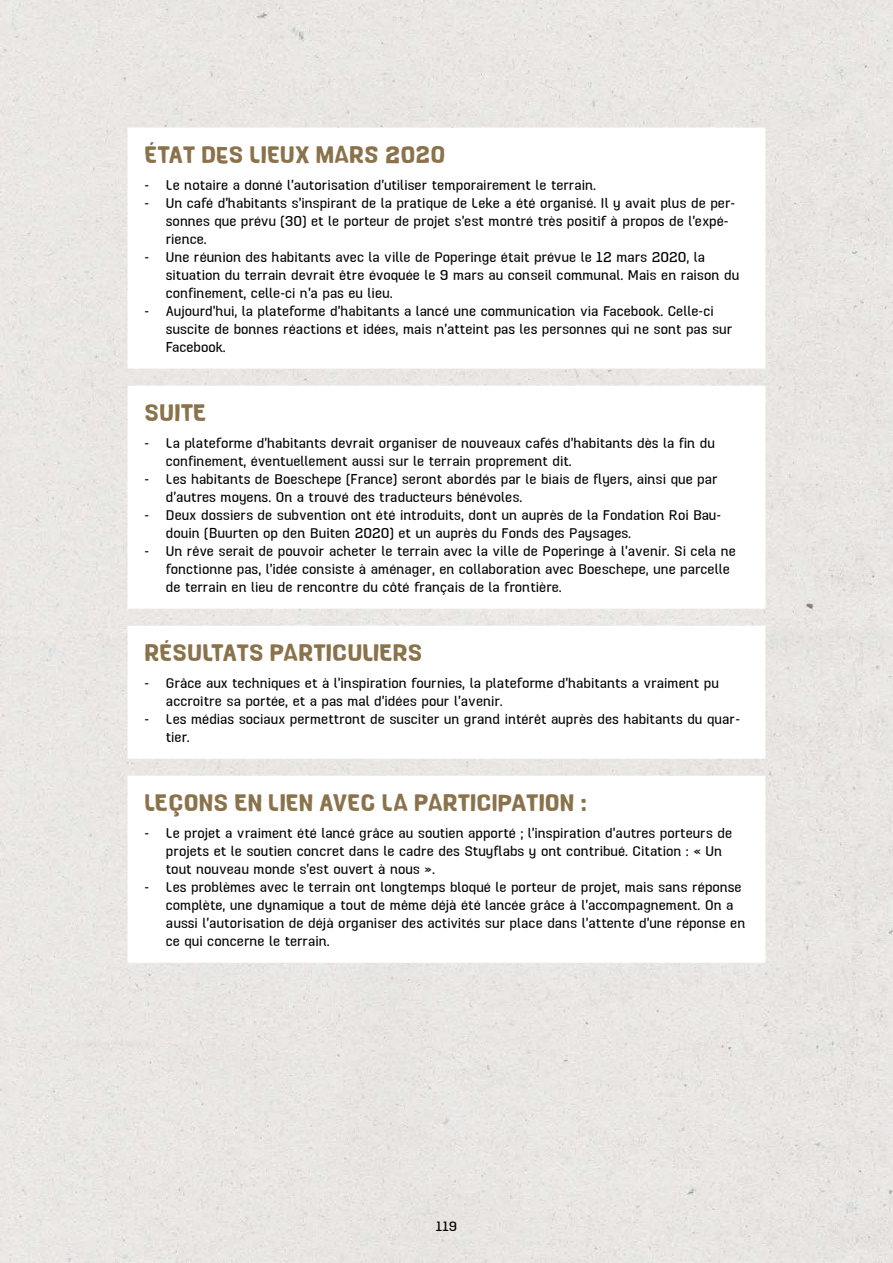
<style>
.page{position:relative;width:893px;height:1263px;background:#e9e6e3}
.page>*{position:absolute;margin:0;border:0;box-sizing:border-box;transform-origin:0 0}
.t1{font:700 24px "Hawkes";color:#8a724b}
.t2{font:500 14.25px/18px "Hawkes";color:#000}
.t3{font:500 13.5px "Hawkes";color:#000}
</style>
<div class="page">
<svg style="left:128px;top:128px;width:637px;height:835px"></svg>
<h1 class="t1" style="left:145px;top:135px;width:303px">ÉTAT DES LIEUX MARS 2020</h1>
<p class="t2" style="left:145px;top:175px;width:453px">- Le notaire a donné l’autorisation d’utiliser temporairement le terrain.</p>
<p class="t2" style="left:166px;top:193px;width:571px;text-indent:-21px">- Un café d’habitants s’inspirant de la pratique de Leke a été organisé. Il y avait plus de per&shy;sonnes que prévu (30) et le porteur de projet s’est montré très positif à propos de l’expé&shy;rience.</p>
<p class="t2" style="left:166px;top:247px;width:575px;text-indent:-21px">- Une réunion des habitants avec la ville de Poperinge était prévue le 12 mars 2020, la situation du terrain devrait être évoquée le 9 mars au conseil communal. Mais en raison du confinement, celle-ci n’a pas eu lieu.</p>
<p class="t2" style="left:166px;top:301px;width:568px;text-indent:-21px">- Aujourd’hui, la plateforme d’habitants a lancé une communication via Facebook. Celle-ci suscite de bonnes réactions et idées, mais n’atteint pas les personnes qui ne sont pas sur<br>Facebook.</p>
<h1 class="t1" style="left:145px;top:393px;width:64px">SUITE</h1>
<p class="t2" style="left:166px;top:433px;width:550px;text-indent:-21px">- La plateforme d’habitants devrait organiser de nouveaux cafés d’habitants dès la fin du confinement, éventuellement aussi sur le terrain proprement dit.</p>
<p class="t2" style="left:166px;top:469px;width:553px;text-indent:-21px">- Les habitants de Boeschepe (France) seront abordés par le biais de flyers, ainsi que par d’autres moyens. On a trouvé des traducteurs bénévoles.</p>
<p class="t2" style="left:166px;top:505px;width:557px;text-indent:-21px">- Deux dossiers de subvention ont été introduits, dont un auprès de la Fondation Roi Bau&shy;douin (Buurten op den Buiten 2020) et un auprès du Fonds des Paysages.</p>
<p class="t2" style="left:166px;top:541px;width:571px;text-indent:-21px">- Un rêve serait de pouvoir acheter le terrain avec la ville de Poperinge à l’avenir. Si cela ne fonctionne pas, l’idée consiste à aménager, en collaboration avec Boeschepe, une parcelle de terrain en lieu de rencontre du côté français de la frontière.</p>
<h1 class="t1" style="left:145px;top:633px;width:279px">RÉSULTATS PARTICULIERS</h1>
<p class="t2" style="left:166px;top:673px;width:555px;text-indent:-21px">- Grâce aux techniques et à l’inspiration fournies, la plateforme d’habitants a vraiment pu accroître sa portée, et a pas mal d’idées pour l’avenir.</p>
<p class="t2" style="left:166px;top:709px;width:576px;text-indent:-21px">- Les médias sociaux permettront de susciter un grand intérêt auprès des habitants du quar&shy;tier.</p>
<h1 class="t1" style="left:145px;top:783px;width:444px">LEÇONS EN LIEN AVEC LA PARTICIPATION :</h1>
<p class="t2" style="left:166px;top:823px;width:568px;text-indent:-21px">- Le projet a vraiment été lancé grâce au soutien apporté ; l’inspiration d’autres porteurs de projets et le soutien concret dans le cadre des Stuyflabs y ont contribué. Citation : « Un tout nouveau monde s’est ouvert à nous ».</p>
<p class="t2" style="left:166px;top:877px;width:581px;text-indent:-21px">- Les problèmes avec le terrain ont longtemps bloqué le porteur de projet, mais sans réponse complète, une dynamique a tout de même déjà été lancée grâce à l’accompagnement. On a aussi l’autorisation de déjà organiser des activités sur place dans l’attente d’une réponse en ce qui concerne le terrain.</p>
<p class="t3" style="left:436px;top:1216px;width:23px">119</p>
</div>
